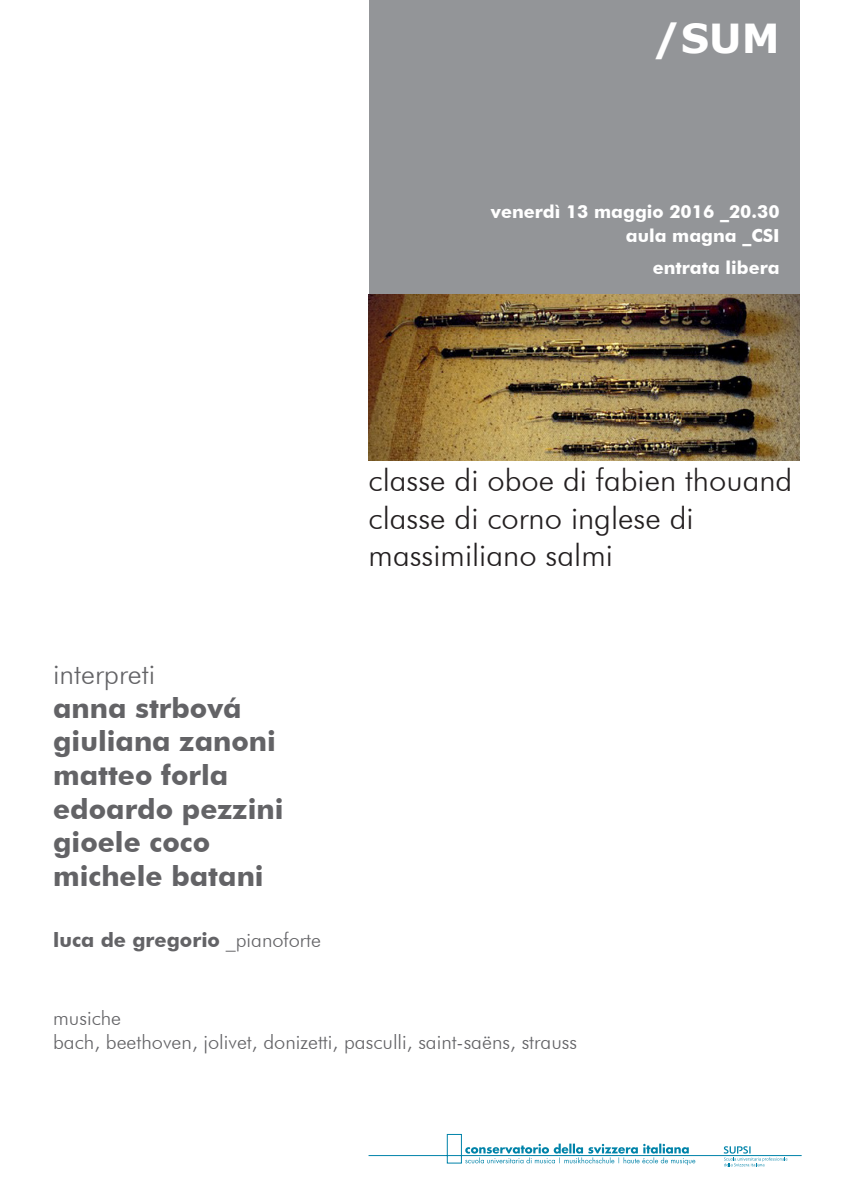
<style>
.page{position:relative;width:842px;height:1191px;background:#fff}
.page>*{position:absolute;margin:0;border:0;box-sizing:border-box;transform-origin:0 0}
.t1{font:700 40px "Verdana";color:#fff}
.t2{font:300 31px/37.2px "Futura BT";color:#231f20}
.t3{font:700 28px "Futura BT";color:#636366}
.t4{font:300 28px "Futura BT";color:#636366}
.t5{font:300 20px "Futura BT";color:#636366}
.t6{font:700 20px "Futura BT";color:#636366}
.t7{font:700 18px "Futura BT";color:#fff}
.s1{font-weight:300}
</style>
<div class="page">
<div style="left:369px;top:0;width:430px;height:295px;background:#939598"></div>
<svg style="left:368px;top:1134px;width:434px;height:32px"></svg>
<img style="left:369px;top:295px;width:430px;height:165px">
<p class="t1" style="left:653px;top:10px;width:128px">/SUM</p>
<p class="t7" style="left:491px;top:200px;width:290px">venerdì 13 maggio 2016 _20.30</p>
<p class="t7" style="left:626px;top:224px;width:155px">aula magna _CSI</p>
<p class="t7" style="left:653px;top:256px;width:128px">entrata libera</p>
<p class="t4" style="left:53px;top:657px;width:103px">interpreti</p>
<p class="t3" style="left:53px;top:691px;width:190px">anna strbová</p>
<p class="t3" style="left:53px;top:724px;width:224px">giuliana zanoni</p>
<p class="t3" style="left:53px;top:758px;width:177px">matteo forla</p>
<p class="t3" style="left:53px;top:791px;width:232px">edoardo pezzini</p>
<p class="t3" style="left:53px;top:825px;width:159px">gioele coco</p>
<p class="t3" style="left:53px;top:859px;width:212px">michele batani</p>
<p class="t6" style="left:53px;top:927px;width:269px">luca de gregorio <span class="s1">_pianoforte</span></p>
<p class="t2" style="left:369px;top:461px;width:425px">classe di oboe di fabien thouand</p>
<p class="t2" style="left:369px;top:499px;width:327px">classe di corno inglese di massimiliano salmi</p>
<p class="t5" style="left:53px;top:1005px;width:70px">musiche</p>
<p class="t5" style="left:53px;top:1029px;width:525px">bach, beethoven, jolivet, donizetti, pasculli, saint-saëns, strauss</p>
</div>
